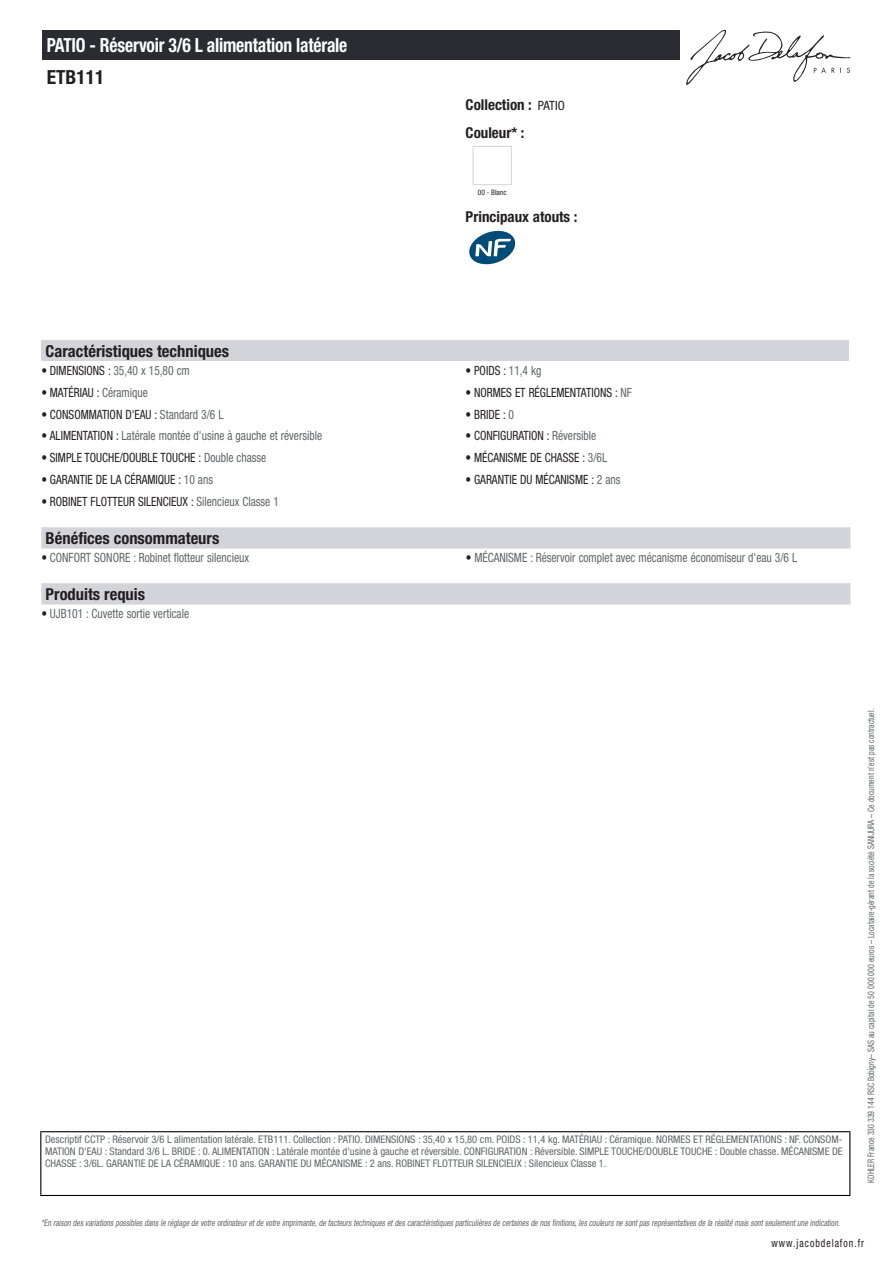
<style>
.page{position:relative;width:893px;height:1263px;background:#fff}
.page>*{position:absolute;margin:0;border:0;box-sizing:border-box;transform-origin:0 0}
.t1{font:700 condensed 19.5px "Helvetica Neue LT Std";letter-spacing:-.01em;color:#fff;scale:.9 1}
.t2{font:700 condensed 19.5px "Helvetica Neue LT Std";color:#231f20}
.t3{font:700 condensed 16.5px "Helvetica Neue LT Std";color:#231f20}
.t4{font:700 condensed 15px/27.8px "Helvetica Neue LT Std";color:#231f20}
.t5{font:condensed 12.75px "Helvetica Neue LT Std";color:#231f20;scale:.9 1}
.t6{font:condensed 12.75px "Helvetica Neue LT Std";color:#626568;scale:.9 1}
.t7{font:condensed 11.25px "Helvetica Neue LT Std";letter-spacing:.1em;color:#231f20;scale:.87 1}
.t8{font:condensed 10.5px/12px "Helvetica Neue LT Std";color:#626568;text-align:justify}
.t9{font:italic condensed 9px "Helvetica Neue LT Std";color:#626568;scale:.87 1}
.t10{font:condensed 9px "Helvetica Neue LT Std";color:#626568;scale:.87 1}
.t11{font:condensed 7.5px "Helvetica Neue LT Std";color:#231f20}
.s1{font-weight:400;font-size:12.75px}
.s2{color:#231f20}
.s3{color:#626568}
</style>
<div class="page">
<svg style="left:686px;top:30px;width:164px;height:55px"></svg>
<div style="left:473px;top:146px;width:39px;height:39px;border:1px solid #d3d4da"></div>
<svg style="left:469px;top:231px;width:46px;height:33px"></svg>
<div style="left:41px;top:340px;width:808px;height:21px;background:#d3d4da"></div>
<svg style="left:41px;top:527px;width:809px;height:22px;background:#d4d5db"></svg>
<svg style="left:41px;top:583px;width:809px;height:22px;background:#d4d5db"></svg>
<div style="left:43px;top:30px;width:637px;height:30px;background:#2a2c32"></div>
<hr style="left:40px;top:1131px;width:810px;height:1px;background:#040503">
<hr style="left:40px;top:1132px;width:1px;height:63px;background:#040503">
<hr style="left:849px;top:1132px;width:1px;height:63px;background:#040503">
<hr style="left:40px;top:1195px;width:810px;height:1px;background:#040503">
<h1 class="t1" style="left:47px;top:33px;width:336px">PATIO - Réservoir 3/6 L alimentation latérale</h1>
<h1 class="t2" style="left:47px;top:65px;width:59px">ETB111</h1>
<h3 class="t4" style="left:466px;top:90px;width:101px">Collection : <span class="s1">PATIO<br></span>Couleur* :</h3>
<p class="t11" style="left:478px;top:188px;width:30px">00 - Blanc</p>
<h3 class="t4" style="left:466px;top:203px;width:113px">Principaux atouts :</h3>
<h2 class="t3" style="left:46px;top:341px;width:185px">Caractéristiques techniques</h2>
<p class="t6" style="left:41px;top:363px;width:166px"><span class="s2">• DIMENSIONS :</span> 35,40 x 15,80 cm</p>
<p class="t5" style="left:466px;top:363px;width:86px">• POIDS : <span class="s3">11,4 kg</span></p>
<p class="t5" style="left:41px;top:385px;width:120px">• MATÉRIAU : <span class="s3">Céramique</span></p>
<p class="t5" style="left:466px;top:385px;width:186px">• NORMES ET RÉGLEMENTATIONS : <span class="s3">NF</span></p>
<p class="t5" style="left:41px;top:407px;width:204px">• CONSOMMATION D'EAU : <span class="s3">Standard 3/6 L</span></p>
<p class="t5" style="left:466px;top:407px;width:55px">• BRIDE : <span class="s3">0</span></p>
<p class="t6" style="left:41px;top:428px;width:313px"><span class="s2">• ALIMENTATION :</span> Latérale montée d'usine à gauche et réversible</p>
<p class="t5" style="left:466px;top:428px;width:147px">• CONFIGURATION : <span class="s3">Réversible</span></p>
<p class="t5" style="left:41px;top:450px;width:251px">• SIMPLE TOUCHE/DOUBLE TOUCHE : <span class="s3">Double chasse</span></p>
<p class="t5" style="left:466px;top:450px;width:159px">• MÉCANISME DE CHASSE : <span class="s3">3/6L</span></p>
<p class="t5" style="left:41px;top:472px;width:192px">• GARANTIE DE LA CÉRAMIQUE : <span class="s3">10 ans</span></p>
<p class="t5" style="left:466px;top:472px;width:173px">• GARANTIE DU MÉCANISME : <span class="s3">2 ans</span></p>
<p class="t5" style="left:41px;top:494px;width:265px">• ROBINET FLOTTEUR SILENCIEUX : <span class="s3">Silencieux Classe 1</span></p>
<h2 class="t3" style="left:46px;top:528px;width:175px">Bénéfices consommateurs</h2>
<p class="t6" style="left:41px;top:550px;width:232px"><span class="s2">•</span> CONFORT SONORE : Robinet flotteur silencieux</p>
<p class="t6" style="left:466px;top:550px;width:370px"><span class="s2">•</span> MÉCANISME : Réservoir complet avec mécanisme économiseur d'eau 3/6 L</p>
<h2 class="t3" style="left:46px;top:584px;width:101px">Produits requis</h2>
<p class="t6" style="left:41px;top:606px;width:166px"><span class="s2">•</span> UJB101 : Cuvette sortie verticale</p>
<p class="t8" style="left:45px;top:1134px;width:799px">Descriptif CCTP : Réservoir 3/6 L alimentation latérale. ETB111. Collection : PATIO. DIMENSIONS : 35,40 x 15,80 cm. POIDS : 11,4 kg. MATÉRIAU : Céramique. NORMES ET RÉGLEMENTATIONS : NF. CONSOM-MATION D'EAU : Standard 3/6 L. BRIDE : 0. ALIMENTATION : Latérale montée d'usine à gauche et réversible. CONFIGURATION : Réversible. SIMPLE TOUCHE/DOUBLE TOUCHE : Double chasse. MÉCANISME DE CHASSE : 3/6L. GARANTIE DE LA CÉRAMIQUE : 10 ans. GARANTIE DU MÉCANISME : 2 ans. ROBINET FLOTTEUR SILENCIEUX : Silencieux Classe 1.</p>
<p class="t10" style="left:866px;top:1183px;width:547px;rotate:-90deg">KOHLER France 330 339 144 RSC Bobigny– SAS au capital de 50 000 000 euros – Locataire-gérant de la société SANIJURA – Ce document n’est pas contractuel.</p>
<p class="t9" style="left:41px;top:1217px;width:922px">*En raison desvariationspossiblesdansle réglage de votre ordinateuretde votre imprimante,de facteurstechniquesetdescaractéristiquesparticulièresde certainesde nosfinitions,lescouleursne sontpasreprésentativesde la réalité maissontseulementune indication.</p>
<p class="t7" style="left:772px;top:1237px;width:108px">www.jacobdelafon.fr</p>
</div>
